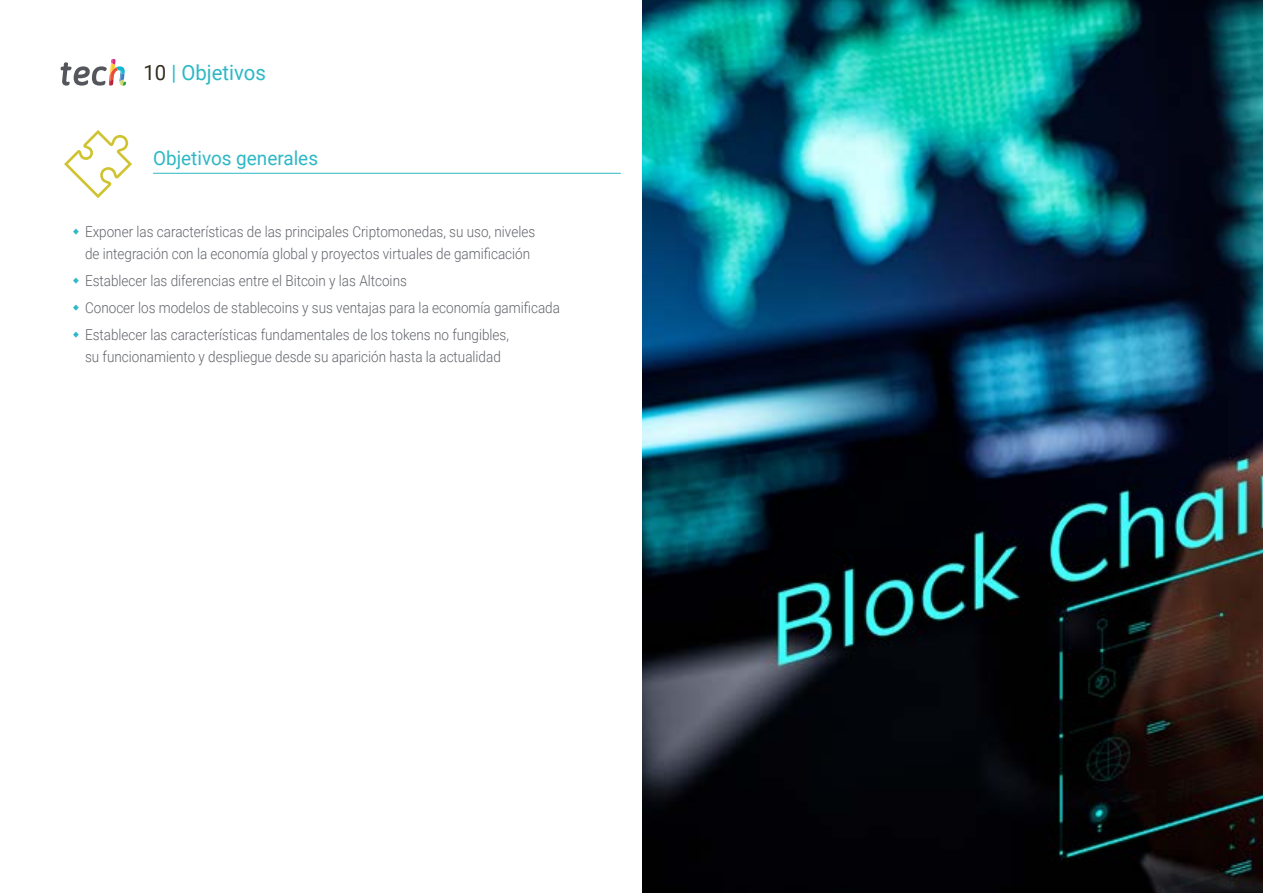
<style>
.page{position:relative;width:1263px;height:893px;background:#fff}
.page>*{position:absolute;margin:0;border:0;box-sizing:border-box;transform-origin:0 0}
.t1{font:21px "Roboto";color:#2db8c5}
.t2{font:19.5px "Roboto";color:#2db8c5}
.t3{font:300 15px/26.7px "Roboto";color:#61646a;scale:.9 1}
.s1{color:#312e20}
</style>
<div class="page">
<hr style="left:153px;top:173px;width:468px;height:1px;background:#2db8c5">
<svg style="left:64px;top:130px;width:68px;height:68px"></svg>
<img style="left:642px;top:0;width:621px;height:893px">
<svg style="left:61px;top:59px;width:65px;height:27px"></svg>
<h1 class="t1" style="left:144px;top:57px;width:124px"><span class="s1">10</span> | Objetivos</h1>
<h2 class="t2" style="left:153px;top:144px;width:167px">Objetivos generales</h2>
<p class="t3" style="left:85px;top:220px;width:502px;line-height:22.5px">Exponer las características de las principales Criptomonedas, su uso, niveles de integración con la economía global y proyectos virtuales de gamificación</p>
<p class="t3" style="left:85px;top:267px;width:529px">Establecer las diferencias entre el Bitcoin y las Altcoins<br>Conocer los modelos de stablecoins y sus ventajas para la economía gamificada<br>Establecer las características fundamentales de los tokens no fungibles,</p>
<p class="t3" style="left:85px;top:343px;width:464px">su funcionamiento y despliegue desde su aparición hasta la actualidad</p>
</div>
